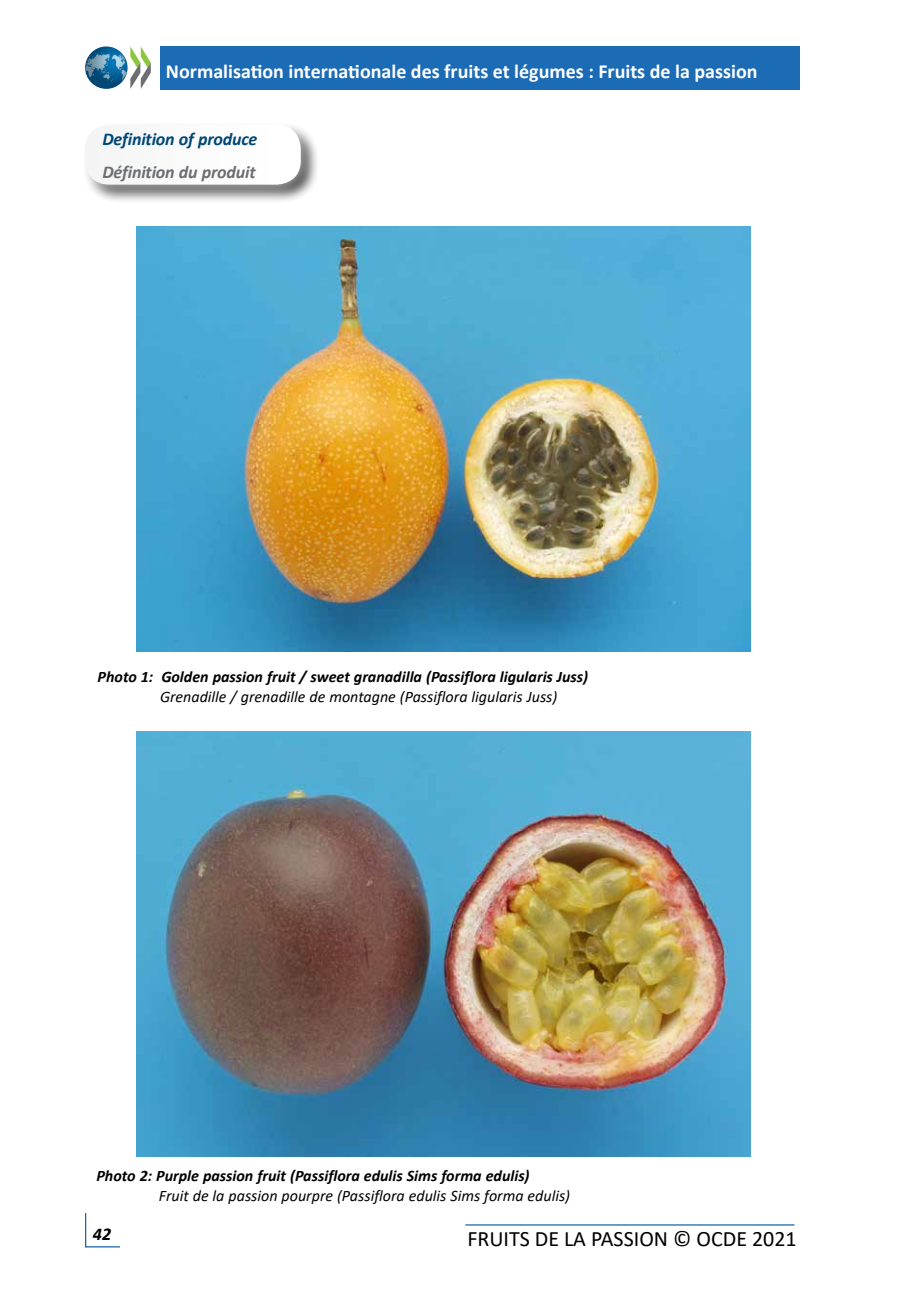
<style>
.page{position:relative;width:908px;height:1304px;background:#fff}
.page>*{position:absolute;margin:0;border:0;box-sizing:border-box;transform-origin:0 0}
.t1{font:22px "Calibri";color:#000}
.t2{font:700 20px "Calibri";color:#fff}
.EN-Foto-Kopf-links{font:italic 700 18px "Calibri";letter-spacing:-.01em;color:#004775}
.FR-Foto-Kopf-links{font:italic 700 18px "Calibri";letter-spacing:-.01em;color:#6d6e71}
.Normal_e{font:italic 700 18px "Calibri";color:#000}
.EN-Foto-Titel{font:italic 700 16px "Calibri";color:#000}
.FR-Foto-Titel{font:italic 16px "Calibri";color:#000}
</style>
<div class="page">
<hr style="left:85px;top:1213px;width:1px;height:34px;background:#0053a0">
<hr style="left:85px;top:1246px;width:35px;height:1px;background:#0053a0">
<hr style="left:465px;top:1224px;width:329px;height:1px;background:#0053a0">
<div style="left:160px;top:46px;width:639px;height:44px;background:#1c6bb5"></div>
<svg style="left:85px;top:46px;width:42px;height:43px"></svg>
<svg style="left:130px;top:46px;width:21px;height:43px"></svg>
<div style="left:82px;top:122px;width:237px;height:82px;background:#000;opacity:.75"></div>
<div style="left:72px;top:112px;width:241px;height:85px;background:#fff;opacity:.75"></div>
<svg style="left:85px;top:125px;width:215px;height:60px"></svg>
<img style="left:136px;top:227px;width:614px;height:425px">
<img style="left:136px;top:731px;width:614px;height:426px">
<p class="t2" style="left:166px;top:58px;width:592px">Normalisation internationale des fruits et légumes : Fruits de la passion</p>
<p class="EN-Foto-Kopf-links" style="left:102px;top:126px;width:156px">Definition of produce</p>
<p class="FR-Foto-Kopf-links" style="left:102px;top:159px;width:155px">Définition du produit</p>
<p class="EN-Foto-Titel" style="left:98px;top:666px;width:492px">Photo 1: Golden passion fruit / sweet granadilla (Passiflora ligularis Juss)</p>
<p class="FR-Foto-Titel" style="left:160px;top:685px;width:398px">Grenadille / grenadille de montagne (Passiflora ligularis Juss)</p>
<p class="EN-Foto-Titel" style="left:96px;top:1165px;width:434px">Photo 2: Purple passion fruit (Passiflora edulis Sims forma edulis)</p>
<p class="FR-Foto-Titel" style="left:159px;top:1184px;width:412px">Fruit de la passion pourpre (Passiflora edulis Sims forma edulis)</p>
<p class="Normal_e" style="left:93px;top:1221px;width:20px">42</p>
<h1 class="t1" style="left:467px;top:1223px;width:331px">FRUITS DE LA PASSION © OCDE 2021</h1>
</div>
